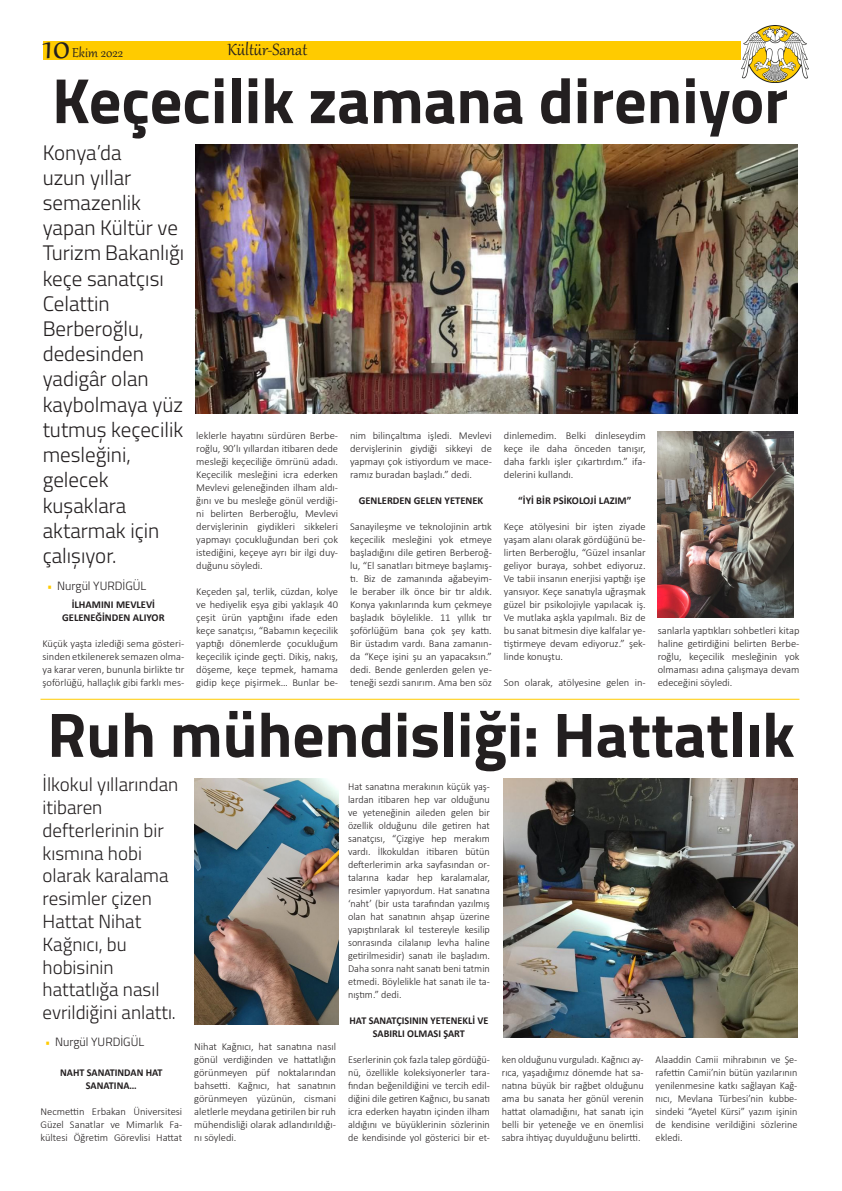
<style>
.page{position:relative;width:842px;height:1191px;background:#fff}
.page>*{position:absolute;margin:0;border:0;box-sizing:border-box;transform-origin:0 0}
.t1{font:700 64px "Titillium Web";color:#231f20}
.t2{font:700 63px "Titillium Web";color:#231f20}
.t3{font:44px "Gabriola";color:#231f20}
.t4{font:300 21px/25.2px "Titillium Web";color:#231f20}
.t5{font:20px "Gabriola";color:#231f20}
.t6{font:300 19px/22.8px "Titillium Web";color:#231f20}
.t7{font:16px "Gabriola";color:#231f20}
.t8{font:300 12px "Titillium Web";color:#231f20}
.t9{font:300 10.5px/13px "Calibri";color:#231f20;text-align:justify}
.t10{font:700 10.5px/13px "Calibri";color:#231f20;text-align:center}
.s1{font-size:11px;color:#ffcb00}
</style>
<div class="page">
<div style="left:43px;top:42px;width:760px;height:18px;background:#ffcb00"></div>
<img style="left:741px;top:25px;width:68px;height:57px">
<img style="left:658px;top:431px;width:136px;height:186px">
<img style="left:196px;top:145px;width:601px;height:268px">
<hr style="left:40px;top:699px;width:759px;height:1px;background:#ffcb00">
<img style="left:195px;top:778px;width:143px;height:246px">
<img style="left:504px;top:778px;width:293px;height:259px">
<p class="t3" style="left:43px;top:17px;width:29px">10</p>
<p class="t7" style="left:72px;top:42px;width:52px">Ekim 2022</p>
<p class="t5" style="left:228px;top:37px;width:81px">Kültür-Sanat</p>
<p class="t1" style="left:52px;top:52px;width:737px">Keçecilik zamana direniyor</p>
<p class="t4" style="left:43px;top:139px;width:143px">Konya’da<br>uzun yıllar semazenlik yapan Kültür ve<br>Turizm Bakanlığı keçe sanatçısı<br>Celattin<br>Berberoğlu, dedesinden yadigâr olan kaybolmaya yüz tutmuş keçecilik mesleğini, gelecek kuşaklara aktarmak için çalışıyor.</p>
<p class="t9" style="left:196px;top:429px;width:143px">leklerle hayatını sürdüren Berbe&shy;roğlu, 90’lı yıllardan itibaren dede mesleği keçeciliğe ömrünü adadı.<br>Keçecilik mesleğini icra ederken Mevlevi geleneğinden ilham aldı&shy;ğını ve bu mesleğe gönül verdiği&shy;ni belirten Berberoğlu, Mevlevi dervişlerinin giydikleri sikkeleri yapmayı çocukluğundan beri çok istediğini, keçeye ayrı bir ilgi duy&shy;duğunu söyledi.</p>
<p class="t9" style="left:196px;top:585px;width:143px">Keçeden şal, terlik, cüzdan, kolye ve hediyelik eşya gibi yaklaşık 40 çeşit ürün yaptığını ifade eden keçe sanatçısı, “Babamın keçecilik yaptığı dönemlerde çocukluğum keçecilik içinde geçti. Dikiş, nakış, döşeme, keçe tepmek, hamama gidip keçe pişirmek… Bunlar be-</p>
<p class="t9" style="left:350px;top:429px;width:143px">nim bilinçaltıma işledi. Mevlevi dervişlerinin giydiği sikkeyi de yapmayı çok istiyordum ve mace&shy;ramız buradan başladı.” dedi.</p>
<p class="t10" style="left:359px;top:494px;width:126px">GENLERDEN GELEN YETENEK</p>
<p class="t9" style="left:350px;top:520px;width:143px">Sanayileşme ve teknolojinin artık keçecilik mesleğini yok etmeye başladığını dile getiren Berberoğ&shy;lu, “El sanatları bitmeye başlamış&shy;tı. Biz de zamanında ağabeyim&shy;le beraber ilk önce bir tır aldık.<br>Konya yakınlarında kum çekmeye başladık böylelikle. 11 yıllık tır şoförlüğüm bana çok şey kattı.<br>Bir üstadım vardı. Bana zamanın&shy;da “Keçe işini şu an yapacaksın.” dedi. Bende genlerden gelen ye&shy;teneği sezdi sanırım. Ama ben söz</p>
<p class="t9" style="left:504px;top:429px;width:143px">dinlemedim. Belki dinleseydim keçe ile daha önceden tanışır, daha farklı işler çıkartırdım.” ifa&shy;delerini kullandı.</p>
<p class="t10" style="left:518px;top:494px;width:114px">“İYİ BİR PSİKOLOJİ LAZIM”</p>
<p class="t9" style="left:504px;top:520px;width:143px">Keçe atölyesini bir işten ziyade yaşam alanı olarak gördüğünü be&shy;lirten Berberoğlu, “Güzel insanlar geliyor buraya, sohbet ediyoruz.<br>Ve tabii insanın enerjisi yaptığı işe yansıyor. Keçe sanatıyla uğraşmak güzel bir psikolojiyle yapılacak iş.<br>Ve mutlaka aşkla yapılmalı. Biz de bu sanat bitmesin diye kalfalar ye&shy;tiştirmeye devam ediyoruz.” şek&shy;linde konuştu.</p>
<p class="t9" style="left:504px;top:676px;width:143px">Son olarak, atölyesine gelen in-</p>
<p class="t8" style="left:47px;top:577px;width:101px"><span class="s1">•</span> Nurgül YURDİGÜL</p>
<p class="t10" style="left:62px;top:598px;width:104px">İLHAMINI MEVLEVİ<br>GELENEĞİNDEN ALIYOR</p>
<p class="t9" style="left:43px;top:637px;width:143px">Küçük yaşta izlediği sema gösteri&shy;sinden etkilenerek semazen olma&shy;ya karar veren, bununla birlikte tır şoförlüğü, hallaçlık gibi farklı mes-</p>
<p class="t9" style="left:658px;top:624px;width:143px">sanlarla yaptıkları sohbetleri kitap haline getirdiğini belirten Berbe&shy;roğlu, keçecilik mesleğinin yok olmaması adına çalışmaya devam edeceğini söyledi.</p>
<p class="t2" style="left:47px;top:686px;width:749px">Ruh mühendisliği: Hattatlık</p>
<p class="t6" style="left:43px;top:772px;width:137px">İlkokul yıllarından itibaren defterlerinin bir kısmına hobi olarak karalama resimler çizen<br>Hattat Nihat<br>Kağnıcı, bu hobisinin hattatlığa nasıl evrildiğini anlattı.</p>
<p class="t8" style="left:45px;top:1033px;width:101px"><span class="s1">•</span> Nurgül YURDİGÜL</p>
<p class="t10" style="left:60px;top:1066px;width:104px">NAHT SANATINDAN HAT<br>SANATINA…</p>
<p class="t9" style="left:40px;top:1105px;width:143px">Necmettin Erbakan Üniversitesi Güzel Sanatlar ve Mimarlık Fa&shy;kültesi Öğretim Görevlisi Hattat</p>
<p class="t9" style="left:194px;top:1040px;width:143px">Nihat Kağnıcı, hat sanatına nasıl gönül verdiğinden ve hattatlığın görünmeyen püf noktalarından bahsetti. Kağnıcı, hat sanatının görünmeyen yüzünün, cismani aletlerle meydana getirilen bir ruh mühendisliği olarak adlandırıldığı&shy;nı söyledi.</p>
<p class="t9" style="left:348px;top:780px;width:143px">Hat sanatına merakının küçük yaş&shy;lardan itibaren hep var olduğunu ve yeteneğinin aileden gelen bir özellik olduğunu dile getiren hat sanatçısı, “Çizgiye hep merakım vardı. İlkokuldan itibaren bütün defterlerimin arka sayfasından or&shy;talarına kadar hep karalamalar, resimler yapıyordum. Hat sanatına ‘naht’ (bir usta tarafından yazılmış olan hat sanatının ahşap üzerine yapıştırılarak kıl testereyle kesilip sonrasında cilalanıp levha haline getirilmesidir) sanatı ile başladım.<br>Daha sonra naht sanatı beni tatmin etmedi. Böylelikle hat sanatı ile ta&shy;nıştım.” dedi.</p>
<p class="t10" style="left:350px;top:1014px;width:140px">HAT SANATÇISININ YETENEKLİ VE<br>SABIRLI OLMASI ŞART</p>
<p class="t9" style="left:348px;top:1053px;width:143px">Eserlerinin çok fazla talep gördüğü&shy;nü, özellikle koleksiyonerler tara&shy;fından beğenildiğini ve tercih edil&shy;diğini dile getiren Kağnıcı, bu sanatı icra ederken hayatın içinden ilham aldığını ve büyüklerinin sözlerinin de kendisinde yol gösterici bir et-</p>
<p class="t9" style="left:502px;top:1053px;width:143px">ken olduğunu vurguladı. Kağnıcı ay&shy;rıca, yaşadığımız dönemde hat sa&shy;natına büyük bir rağbet olduğunu ama bu sanata her gönül verenin hattat olamadığını, hat sanatı için belli bir yeteneğe ve en önemlisi sabra ihtiyaç duyulduğunu belirtti.</p>
<p class="t9" style="left:656px;top:1053px;width:143px">Alaaddin Camii mihrabının ve Şe&shy;rafettin Camii’nin bütün yazılarının yenilenmesine katkı sağlayan Kağ&shy;nıcı, Mevlana Türbesi’nin kubbe&shy;sindeki “Ayetel Kürsi” yazım işinin de kendisine verildiğini sözlerine ekledi.</p>
</div>
